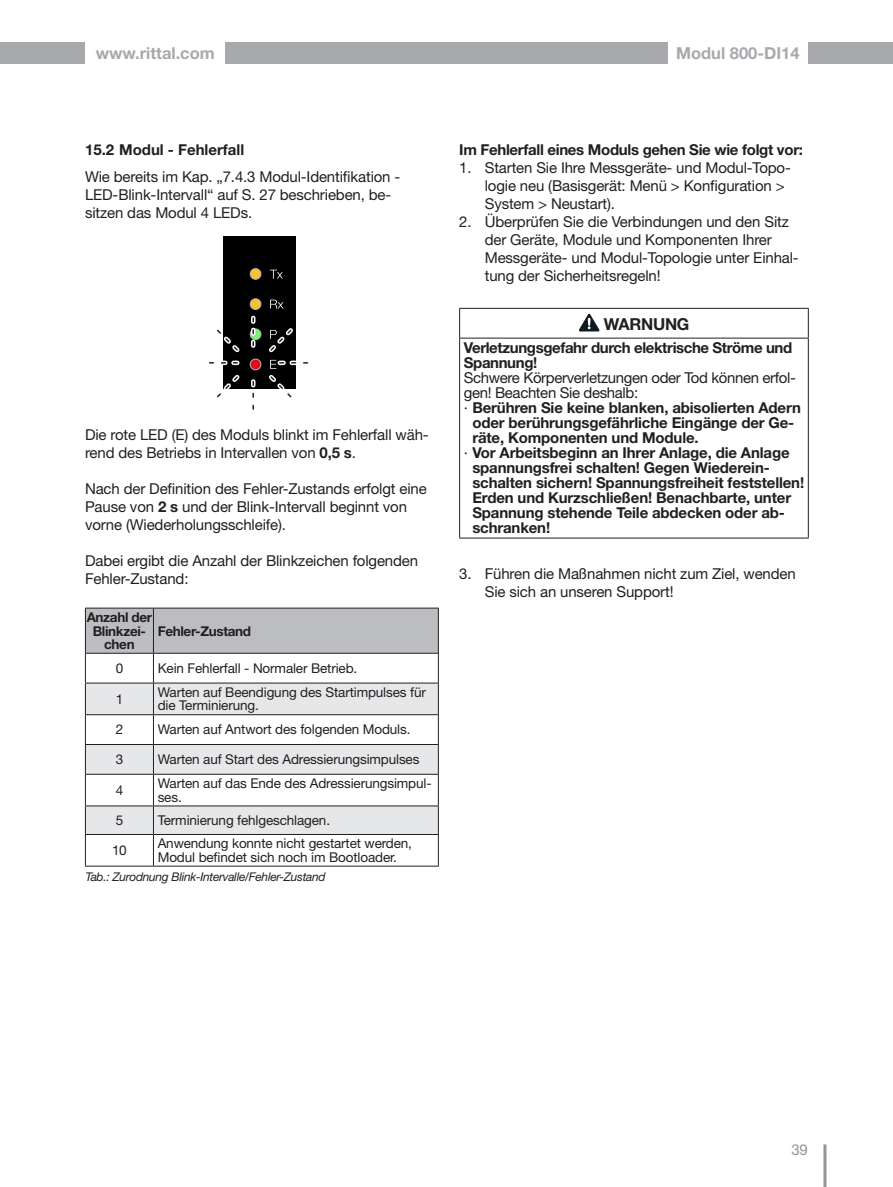
<style>
.page{position:relative;width:893px;height:1187px;background:#fff}
.page>*{position:absolute;margin:0;border:0;box-sizing:border-box;transform-origin:0 0}
.t1{font:700 16.5px "Helvetica Neue LT Pro";color:#a8a9ad}
._18_12pt_Signalwort-Gefahr-Warnung-Vorsic{font:700 16.5px "Helvetica Neue LT Pro";letter-spacing:-.02em;color:#231f20}
._18_10pt_Fliesstext_LB{font:15px/18px "Helvetica Neue LT Pro";letter-spacing:-.01em;color:#231f20}
._18_10pt_Linksbündig_WuS{font:700 15px/15px "Helvetica Neue LT Pro";letter-spacing:-.01em;color:#231f20}
._18_10pt_Linksbündig_WuS-2{font:15px/15px "Helvetica Neue LT Pro";letter-spacing:-.025em;color:#231f20}
._18_10pt_Fliesstext_LB-2{font:700 15px "Helvetica Neue LT Pro";letter-spacing:-.02em;color:#231f20}
.t2{font:15px "Helvetica Neue LT Pro";color:#939598}
._18_9pt_Tabellenzelle_LB{font:13.5px/13.5px "Helvetica Neue LT Pro";letter-spacing:-.01em;color:#231f20}
._18_9pt_Tabellenkopf_MI{font:700 13.5px/13.5px "Helvetica Neue LT Pro";letter-spacing:-.025em;color:#231f20;text-align:center}
._18_9pt_Tabellenkopf_LB{font:700 13.5px "Helvetica Neue LT Pro";letter-spacing:-.025em;color:#231f20}
._18_9pt_Tabellenzelle_MI{font:13.5px "Helvetica Neue LT Pro";color:#231f20}
._18_8pt_it_Tabfuss_u_Bilder_LB{font:italic 12px "Helvetica Neue LT Pro";letter-spacing:-.025em;color:#231f20}
.s1{font-weight:700}
.s2{font-weight:400}
</style>
<div class="page">
<hr style="left:823px;top:1144px;width:3px;height:42px;background:#939598">
<div style="left:225px;top:43px;width:443px;height:21px;background:#a8a9ad"></div>
<div style="left:808px;top:43px;width:85px;height:21px;background:#a8a9ad"></div>
<div style="left:0;top:43px;width:85px;height:21px;background:#a8a9ad"></div>
<svg style="left:210px;top:236px;width:97px;height:173px"></svg>
<svg style="left:460px;top:309px;width:348px;height:228px"></svg>
<hr style="left:459px;top:308px;width:350px;height:1px;background:#231f20">
<svg style="left:459px;top:309px;width:1px;height:29px"></svg>
<hr style="left:459px;top:338px;width:1px;height:199px;background:#231f20">
<hr style="left:459px;top:537px;width:350px;height:1px;background:#231f20">
<hr style="left:459px;top:338px;width:350px;height:1px;background:#231f20">
<svg style="left:808px;top:309px;width:1px;height:29px"></svg>
<hr style="left:808px;top:338px;width:1px;height:199px;background:#231f20">
<svg style="left:579px;top:314px;width:20px;height:17px"></svg>
<svg style="left:86px;top:683px;width:352px;height:151px;fill:#e6e7e9"></svg>
<hr style="left:85px;top:607px;width:68px;height:1px;background:#231f20">
<hr style="left:153px;top:607px;width:286px;height:1px;background:#231f20">
<svg style="left:85px;top:608px;width:354px;height:74px"></svg>
<hr style="left:85px;top:682px;width:68px;height:1px;background:#231f20">
<hr style="left:85px;top:683px;width:1px;height:31px;background:#231f20">
<hr style="left:153px;top:682px;width:286px;height:1px;background:#231f20">
<hr style="left:153px;top:683px;width:1px;height:31px;background:#231f20">
<hr style="left:438px;top:683px;width:1px;height:31px;background:#231f20">
<hr style="left:85px;top:714px;width:68px;height:1px;background:#231f20">
<hr style="left:153px;top:714px;width:286px;height:1px;background:#231f20">
<hr style="left:85px;top:744px;width:68px;height:1px;background:#231f20">
<svg style="left:85px;top:715px;width:1px;height:58px"></svg>
<hr style="left:153px;top:744px;width:286px;height:1px;background:#231f20">
<svg style="left:153px;top:715px;width:1px;height:58px"></svg>
<svg style="left:438px;top:715px;width:1px;height:58px"></svg>
<hr style="left:85px;top:773px;width:68px;height:1px;background:#231f20">
<hr style="left:85px;top:774px;width:1px;height:31px;background:#231f20">
<hr style="left:153px;top:773px;width:286px;height:1px;background:#231f20">
<hr style="left:153px;top:774px;width:1px;height:31px;background:#231f20">
<hr style="left:438px;top:774px;width:1px;height:31px;background:#231f20">
<hr style="left:85px;top:805px;width:68px;height:1px;background:#231f20">
<svg style="left:85px;top:806px;width:1px;height:28px"></svg>
<hr style="left:153px;top:805px;width:286px;height:1px;background:#231f20">
<svg style="left:153px;top:806px;width:1px;height:28px"></svg>
<svg style="left:438px;top:806px;width:1px;height:28px"></svg>
<hr style="left:85px;top:834px;width:68px;height:1px;background:#231f20">
<hr style="left:85px;top:834px;width:1px;height:31px;background:#231f20">
<hr style="left:153px;top:834px;width:286px;height:1px;background:#231f20">
<hr style="left:153px;top:834px;width:1px;height:31px;background:#231f20">
<hr style="left:438px;top:834px;width:1px;height:31px;background:#231f20">
<hr style="left:85px;top:865px;width:68px;height:1px;background:#231f20">
<hr style="left:153px;top:865px;width:286px;height:1px;background:#231f20">
<p class="t1" style="left:96px;top:42px;width:121px">www.rittal.com</p>
<p class="t1" style="left:676px;top:42px;width:125px">Modul 800-DI14</p>
<p class="_18_10pt_Linksbündig_WuS" style="left:85px;top:142px;width:161px">15.2 Modul - Fehlerfall</p>
<p class="_18_10pt_Fliesstext_LB" style="left:85px;top:167px;width:317px">Wie bereits im Kap. „7.4.3 Modul-Identifikation -<br>LED-Blink-Intervall“ auf S. 27 beschrieben, be&shy;sitzen das Modul 4 LEDs.</p>
<p class="_18_10pt_Fliesstext_LB" style="left:85px;top:425px;width:345px">Die rote LED (E) des Moduls blinkt im Fehlerfall wäh&shy;rend des Betriebs in Intervallen von <span class="s1">0,5 s</span>.</p>
<p class="_18_10pt_Fliesstext_LB" style="left:85px;top:479px;width:343px">Nach der Definition des Fehler-Zustands erfolgt eine<br>Pause von <span class="s1">2 s</span> und der Blink-Intervall beginnt von vorne (Wiederholungsschleife).</p>
<p class="_18_10pt_Fliesstext_LB" style="left:85px;top:551px;width:335px">Dabei ergibt die Anzahl der Blinkzeichen folgenden<br>Fehler-Zustand:</p>
<p class="_18_9pt_Tabellenkopf_MI" style="left:87px;top:610px;width:67px">Anzahl der<br>Blinkzei&shy;chen</p>
<p class="_18_9pt_Tabellenkopf_LB" style="left:158px;top:622px;width:95px">Fehler-Zustand</p>
<p class="_18_9pt_Tabellenzelle_MI" style="left:116px;top:659px;width:9px">0</p>
<p class="_18_9pt_Tabellenzelle_LB" style="left:158px;top:661px;width:201px">Kein Fehlerfall - Normaler Betrieb.</p>
<p class="_18_9pt_Tabellenzelle_MI" style="left:116px;top:690px;width:9px">1</p>
<p class="_18_9pt_Tabellenzelle_LB" style="left:158px;top:685px;width:270px">Warten auf Beendigung des Startimpulses für die Terminierung.</p>
<p class="_18_9pt_Tabellenzelle_MI" style="left:116px;top:721px;width:9px">2</p>
<p class="_18_9pt_Tabellenzelle_LB" style="left:158px;top:722px;width:254px">Warten auf Antwort des folgenden Moduls.</p>
<p class="_18_9pt_Tabellenzelle_MI" style="left:116px;top:751px;width:9px">3</p>
<p class="_18_9pt_Tabellenzelle_LB" style="left:158px;top:752px;width:263px">Warten auf Start des Adressierungsimpulses</p>
<p class="_18_9pt_Tabellenzelle_MI" style="left:116px;top:781px;width:9px">4</p>
<p class="_18_9pt_Tabellenzelle_LB" style="left:158px;top:776px;width:275px">Warten auf das Ende des Adressierungsimpul&shy;ses.</p>
<p class="_18_9pt_Tabellenzelle_MI" style="left:116px;top:811px;width:9px">5</p>
<p class="_18_9pt_Tabellenzelle_LB" style="left:158px;top:813px;width:174px">Terminierung fehlgeschlagen.</p>
<p class="_18_9pt_Tabellenzelle_MI" style="left:112px;top:842px;width:16px">10</p>
<p class="_18_9pt_Tabellenzelle_LB" style="left:158px;top:836px;width:256px">Anwendung konnte nicht gestartet werden,<br>Modul befindet sich noch im Bootloader.</p>
<p class="_18_8pt_it_Tabfuss_u_Bilder_LB" style="left:85px;top:869px;width:242px">Tab.: Zurodnung Blink-Intervalle/Fehler-Zustand</p>
<p class="_18_10pt_Fliesstext_LB-2" style="left:459px;top:141px;width:345px">Im Fehlerfall eines Moduls gehen Sie wie folgt vor:</p>
<p class="_18_10pt_Fliesstext_LB" style="left:485px;top:159px;width:308px;text-indent:-26px">1. Starten Sie Ihre Messgeräte- und Modul-Topo&shy;logie neu (Basisgerät: Menü &gt; Konfiguration &gt;<br>System &gt; Neustart).</p>
<p class="_18_10pt_Fliesstext_LB" style="left:485px;top:213px;width:316px;text-indent:-26px">2. Überprüfen Sie die Verbindungen und den Sitz der Geräte, Module und Komponenten Ihrer Messgeräte- und Modul-Topologie unter Einhal&shy;tung der Sicherheitsregeln!</p>
<p class="_18_12pt_Signalwort-Gefahr-Warnung-Vorsic" style="left:604px;top:314px;width:87px">WARNUNG</p>
<p class="_18_10pt_Linksbündig_WuS" style="left:464px;top:340px;width:330px">Verletzungsgefahr durch elektrische Ströme und<br>Spannung!</p>
<p class="_18_10pt_Linksbündig_WuS-2" style="left:464px;top:370px;width:334px">Schwere Körperverletzungen oder Tod können erfol&shy;gen! Beachten Sie deshalb:</p>
<p class="_18_10pt_Linksbündig_WuS" style="left:472px;top:400px;width:330px;text-indent:-9px"><span class="s2">·</span> Berühren Sie keine blanken, abisolierten Adern oder berührungsgefährliche Eingänge der Ge&shy;räte, Komponenten und Module.</p>
<p class="_18_10pt_Linksbündig_WuS" style="left:472px;top:445px;width:333px;text-indent:-9px"><span class="s2">·</span> Vor Arbeitsbeginn an Ihrer Anlage, die Anlage spannungsfrei schalten! Gegen Wiederein&shy;schalten sichern! Spannungsfreiheit feststellen!<br>Erden und Kurzschließen! Benachbarte, unter Spannung stehende Teile abdecken oder ab&shy;schranken!</p>
<p class="_18_10pt_Fliesstext_LB" style="left:485px;top:564px;width:313px;text-indent:-26px">3. Führen die Maßnahmen nicht zum Ziel, wenden<br>Sie sich an unseren Support!</p>
<p class="t2" style="left:791px;top:1140px;width:18px">39</p>
</div>
